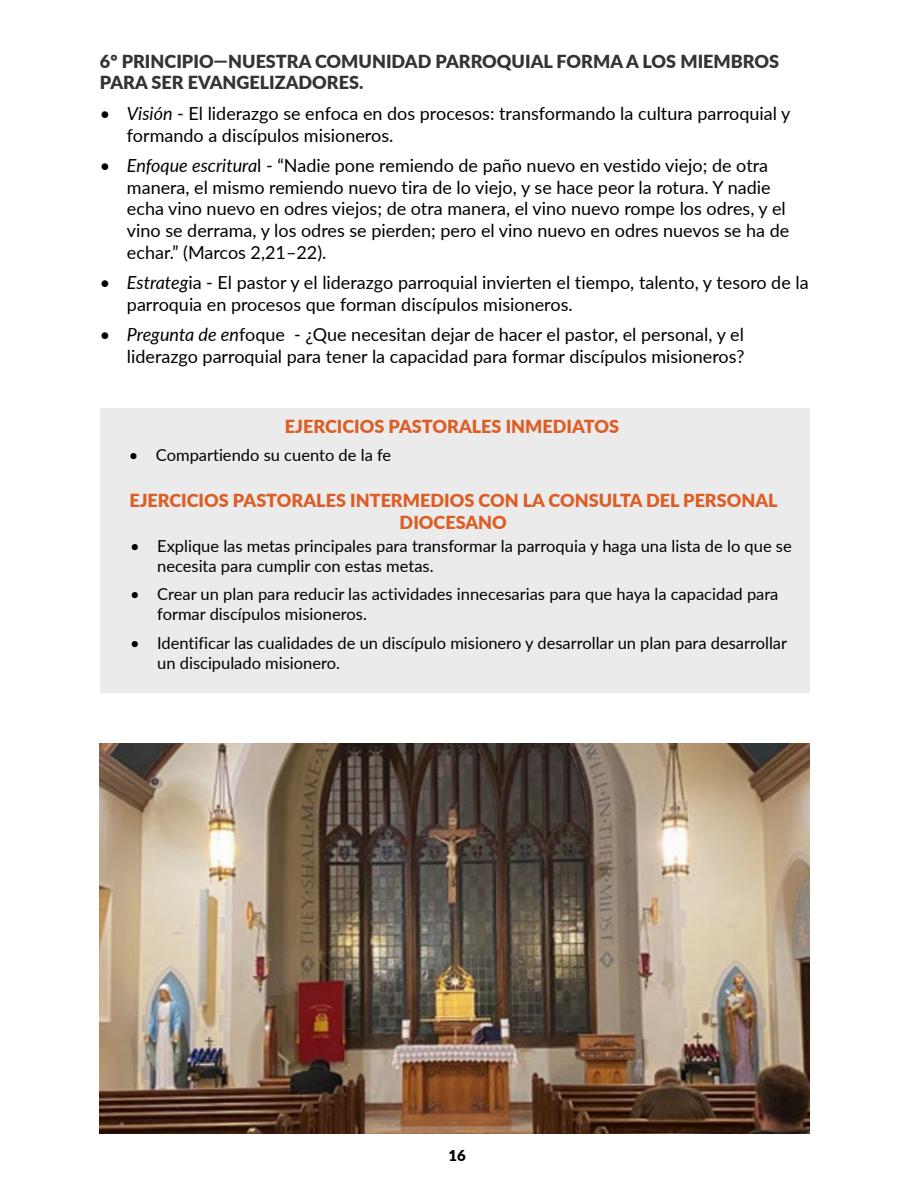
<style>
.page{position:relative;width:918px;height:1188px;background:#fff}
.page>*{position:absolute;margin:0;border:0;box-sizing:border-box;transform-origin:0 0}
.t1{font:18px/21.6px "Lato";color:#000}
.t2{font:900 18px/21.6px "Lato";color:#dc5e26;text-align:center}
.t3{font:900 18px/21.6px "Lato";color:#343433}
.t4{font:16.5px/19.8px "Lato";color:#000}
.t5{font:900 15px "Lato";color:#000}
.s1{font-style:italic}
</style>
<div class="page">
<div style="left:100px;top:408px;width:709px;height:284px;background:#ebebeb"></div>
<img style="left:100px;top:743px;width:709px;height:391px">
<p class="t3" style="left:100px;top:50px;width:681px">6º PRINCIPIO—NUESTRA COMUNIDAD PARROQUIAL FORMA A LOS MIEMBROS<br>PARA SER EVANGELIZADORES.</p>
<p class="t1" style="left:127px;top:102px;width:665px;text-indent:-27px"><span class="s1">• Visión</span> - El liderazgo se enfoca en dos procesos: transformando la cultura parroquial y formando a discípulos misioneros.</p>
<p class="t1" style="left:127px;top:154px;width:664px;text-indent:-27px"><span class="s1">• Enfoque escritura</span>l - “Nadie pone remiendo de paño nuevo en vestido viejo; de otra manera, el mismo remiendo nuevo tira de lo viejo, y se hace peor la rotura. Y nadie echa vino nuevo en odres viejos; de otra manera, el vino nuevo rompe los odres, y el vino se derrama, y los odres se pierden; pero el vino nuevo en odres nuevos se ha de echar.” (Marcos 2,21–22).</p>
<p class="t1" style="left:127px;top:271px;width:683px;text-indent:-27px"><span class="s1">• Estrateg</span>ia - El pastor y el liderazgo parroquial invierten el tiempo, talento, y tesoro de la parroquia en procesos que forman discípulos misioneros.</p>
<p class="t1" style="left:100px;top:323px;width:646px;text-align:right"><span class="s1">• Pregunta de en</span>foque - ¿Que necesitan dejar de hacer el pastor, el personal, y el liderazgo parroquial para tener la capacidad para formar discípulos misioneros?</p>
<p class="t2" style="left:285px;top:415px;width:336px">EJERCICIOS PASTORALES INMEDIATOS</p>
<p class="t4" style="left:129px;top:444px;width:264px">• Compartiendo su cuento de la fe</p>
<p class="t2" style="left:129px;top:489px;width:650px">EJERCICIOS PASTORALES INTERMEDIOS CON LA CONSULTA DEL PERSONAL<br>DIOCESANO</p>
<p class="t4" style="left:157px;top:535px;width:636px;text-indent:-27px">• Explique las metas principales para transformar la parroquia y haga una lista de lo que se necesita para cumplir con estas metas.</p>
<p class="t4" style="left:157px;top:584px;width:623px;text-indent:-27px">• Crear un plan para reducir las actividades innecesarias para que haya la capacidad para formar discípulos misioneros.</p>
<p class="t4" style="left:157px;top:632px;width:631px;text-indent:-27px">• Identificar las cualidades de un discípulo misionero y desarrollar un plan para desarrollar un discipulado misionero.</p>
<p class="t5" style="left:449px;top:1144px;width:19px">16</p>
</div>
